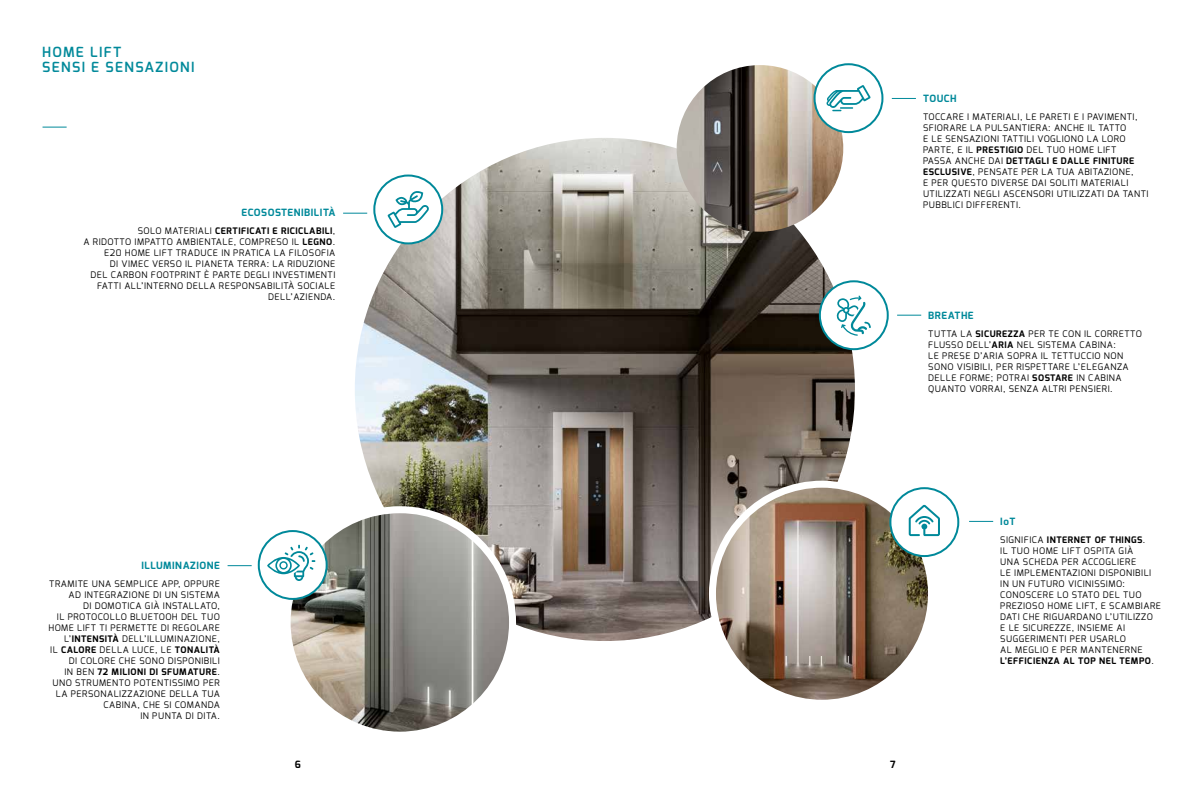
<style>
.page{position:relative;width:1191px;height:794px;background:#fff}
.page>*{position:absolute;margin:0;border:0;box-sizing:border-box;transform-origin:0 0}
.t1{font:600 14px/15px "Exo";letter-spacing:.1em;color:#00899a}
.t2{font:700 10px "Exo";letter-spacing:.06em;color:#00899a}
.t3{font:700 10px "Exo";color:#000}
.t4{font:9px/11px "Exo";letter-spacing:.06em;color:#000}
.s1{font-weight:700}
</style>
<div class="page">
<svg style="left:43px;top:127px;width:24px;height:1px"></svg>
<img style="left:355px;top:138px;width:500px;height:503px">
<div style="left:820px;top:281px;width:67px;height:68px;background:#fff;border-radius:50%"></div>
<div style="left:819px;top:280px;width:69px;height:70px;border:2px solid #00899a;border-radius:50%"></div>
<img style="left:676px;top:65px;width:167px;height:167px;border-radius:83px">
<svg style="left:969px;top:521px;width:24px;height:1px"></svg>
<svg style="left:897px;top:315px;width:24px;height:1px"></svg>
<svg style="left:891px;top:98px;width:25px;height:1px"></svg>
<img style="left:712px;top:484px;width:219px;height:219px;border-radius:109px">
<div style="left:709px;top:481px;width:226px;height:225px;border:7px solid #fff;border-radius:50%"></div>
<div style="left:890px;top:488px;width:68px;height:68px;background:#fff;border-radius:50%"></div>
<div style="left:889px;top:487px;width:70px;height:70px;border:2px solid #00899a;border-radius:50%"></div>
<svg style="left:908px;top:504px;width:32px;height:32px"></svg>
<div style="left:814px;top:64px;width:68px;height:68px;background:#fff;border-radius:50%"></div>
<div style="left:813px;top:63px;width:70px;height:70px;border:2px solid #00899a;border-radius:50%"></div>
<div style="left:374px;top:175px;width:68px;height:68px;background:#fff;border-radius:50%"></div>
<div style="left:373px;top:174px;width:70px;height:70px;border:2px solid #00899a;border-radius:50%"></div>
<svg style="left:387px;top:191px;width:42px;height:37px"></svg>
<svg style="left:343px;top:213px;width:24px;height:1px"></svg>
<svg style="left:227px;top:565px;width:25px;height:1px"></svg>
<img style="left:287px;top:510px;width:225px;height:225px;border-radius:111px">
<div style="left:284px;top:506px;width:232px;height:232px;border:7px solid #fff;border-radius:50%"></div>
<div style="left:259px;top:531px;width:68px;height:68px;background:#fff;border-radius:50%"></div>
<div style="left:258px;top:530px;width:70px;height:70px;border:2px solid #00899a;border-radius:50%"></div>
<svg style="left:826px;top:85px;width:44px;height:26px"></svg>
<svg style="left:267px;top:545px;width:48px;height:36px"></svg>
<svg style="left:836px;top:295px;width:35px;height:41px"></svg>
<h1 class="t1" style="left:42px;top:43px;width:154px">HOME LIFT<br>SENSI E SENSAZIONI</h1>
<p class="t2" style="left:241px;top:207px;width:95px">ECOSOSTENIBILITÀ</p>
<p class="t4" style="left:83px;top:226px;width:253px;text-align:right">SOLO MATERIALI <span class="s1">CERTIFICATI E RICICLABILI</span>,<br>A RIDOTTO IMPATTO AMBIENTALE, COMPRESO IL <span class="s1">LEGNO</span>.<br>E20 HOME LIFT TRADUCE IN PRATICA LA FILOSOFIA<br>DI VIMEC VERSO IL PIANETA TERRA: LA RIDUZIONE<br>DEL CARBON FOOTPRINT È PARTE DEGLI INVESTIMENTI FATTI ALL’INTERNO DELLA RESPONSABILITÀ SOCIALE DELL’AZIENDA.</p>
<p class="t2" style="left:923px;top:93px;width:35px">TOUCH</p>
<p class="t4" style="left:923px;top:112px;width:227px">TOCCARE I MATERIALI, LE PARETI E I PAVIMENTI, SFIORARE LA PULSANTIERA: ANCHE IL TATTO<br>E LE SENSAZIONI TATTILI VOGLIONO LA LORO PARTE, E IL <span class="s1">PRESTIGIO</span> DEL TUO HOME LIFT<br>PASSA ANCHE DAI <span class="s1">DETTAGLI E DALLE FINITURE ESCLUSIVE</span>, PENSATE PER LA TUA ABITAZIONE,<br>E PER QUESTO DIVERSE DAI SOLITI MATERIALI UTILIZZATI NEGLI ASCENSORI UTILIZZATI DA TANTI PUBBLICI DIFFERENTI.</p>
<p class="t2" style="left:928px;top:309px;width:47px">BREATHE</p>
<p class="t4" style="left:928px;top:328px;width:215px">TUTTA LA <span class="s1">SICUREZZA</span> PER TE CON IL CORRETTO FLUSSO DELL’<span class="s1">ARIA</span> NEL SISTEMA CABINA:<br>LE PRESE D’ARIA SOPRA IL TETTUCCIO NON SONO VISIBILI, PER RISPETTARE L’ELEGANZA DELLE FORME; POTRAI <span class="s1">SOSTARE</span> IN CABINA QUANTO VORRAI, SENZA ALTRI PENSIERI.</p>
<p class="t2" style="left:141px;top:559px;width:80px">ILLUMINAZIONE</p>
<p class="t4" style="left:48px;top:578px;width:173px;text-align:right">TRAMITE UNA SEMPLICE APP, OPPURE<br>AD INTEGRAZIONE DI UN SISTEMA<br>DI DOMOTICA GIÀ INSTALLATO,<br>IL PROTOCOLLO BLUETOOH DEL TUO<br>HOME LIFT TI PERMETTE DI REGOLARE<br>L’<span class="s1">INTENSITÀ</span> DELL’ILLUMINAZIONE,<br>IL <span class="s1">CALORE</span> DELLA LUCE, LE <span class="s1">TONALITÀ<br></span>DI COLORE CHE SONO DISPONIBILI<br>IN BEN <span class="s1">72 MILIONI DI SFUMATURE</span>.<br>UNO STRUMENTO POTENTISSIMO PER<br>LA PERSONALIZZAZIONE DELLA TUA<br>CABINA, CHE SI COMANDA<br>IN PUNTA DI DITA.</p>
<p class="t3" style="left:295px;top:758px;width:8px">6</p>
<p class="t3" style="left:890px;top:758px;width:7px">7</p>
<p class="t2" style="left:1000px;top:516px;width:17px">IoT</p>
<p class="t4" style="left:1000px;top:534px;width:162px">SIGNIFICA <span class="s1">INTERNET OF THINGS</span>.<br>IL TUO HOME LIFT OSPITA GIÀ<br>UNA SCHEDA PER ACCOGLIERE<br>LE IMPLEMENTAZIONI DISPONIBILI<br>IN UN FUTURO VICINISSIMO:<br>CONOSCERE LO STATO DEL TUO<br>PREZIOSO HOME LIFT, E SCAMBIARE<br>DATI CHE RIGUARDANO L’UTILIZZO<br>E LE SICUREZZE, INSIEME AI<br>SUGGERIMENTI PER USARLO<br>AL MEGLIO E PER MANTENERNE<br><span class="s1">L’EFFICIENZA AL TOP NEL TEMPO</span>.</p>
</div>
